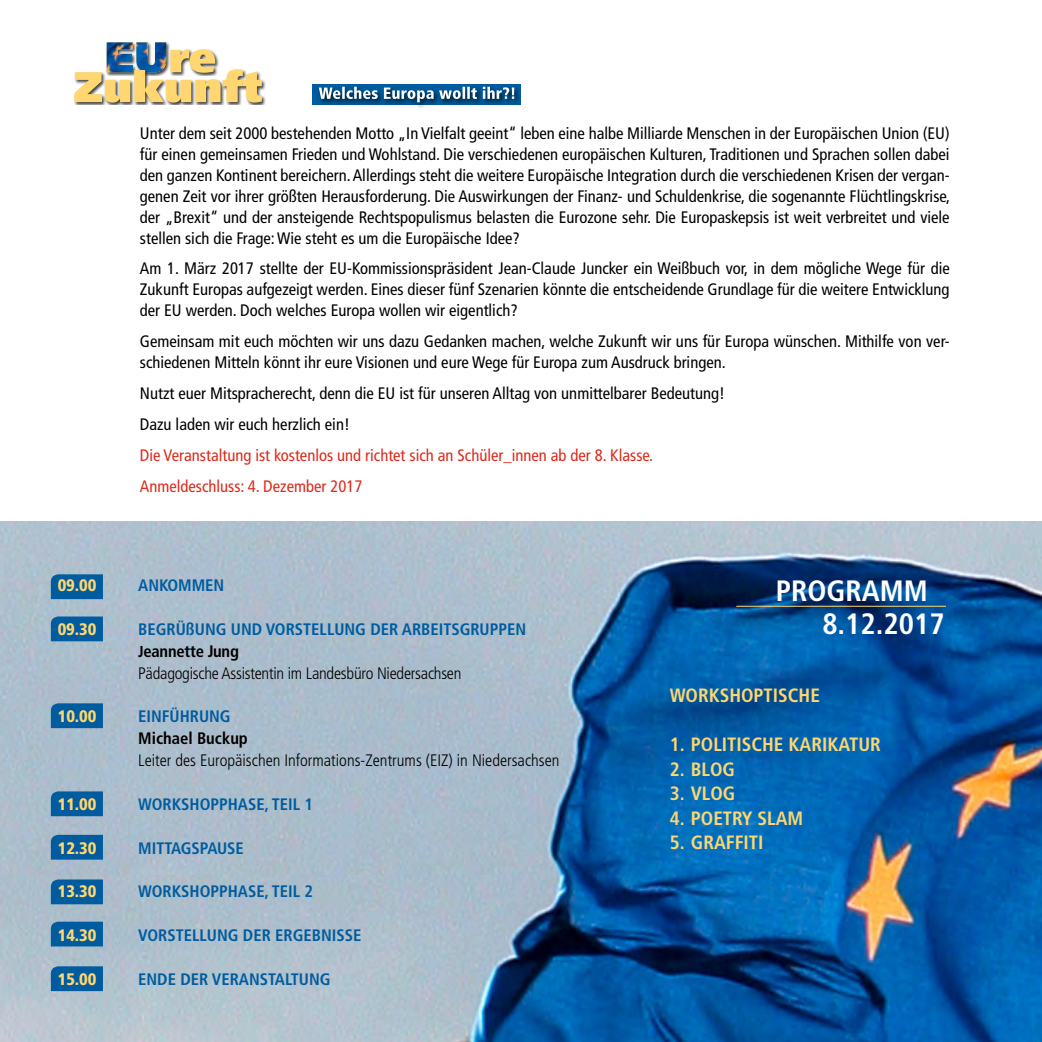
<style>
.page{position:relative;width:1042px;height:1042px;background:#fff}
.page>*{position:absolute;margin:0;border:0;box-sizing:border-box;transform-origin:0 0}
.t1{font:700 condensed 29.4px/33.4px "Frutiger";color:#fff}
.t2{font:700 condensed 19.25px "Frutiger";color:#ffd66f}
.t3{font:condensed 16.62px/21px "Frutiger";color:#000;text-align:justify}
.t4{font:300 condensed 16.62px/21.9px "Frutiger";color:#000}
.t5{font:700 condensed 16.62px "Frutiger";color:#005c9e}
.t6{font:900 condensed 16.62px "Frutiger";color:#ffd66f}
.s1{color:#dd2a1b}
.s2{font-weight:700;color:#005c9e}
.s3{font-weight:700;font-size:15.75px}
.s4{font-weight:700}
</style>
<div class="page">
<img style="left:0;top:521px;width:1042px;height:521px">
<svg style="left:51px;top:616px;width:52px;height:25px"></svg>
<svg style="left:51px;top:574px;width:52px;height:25px"></svg>
<svg style="left:51px;top:703px;width:52px;height:25px"></svg>
<svg style="left:51px;top:791px;width:52px;height:25px"></svg>
<svg style="left:51px;top:835px;width:52px;height:24px"></svg>
<svg style="left:51px;top:879px;width:52px;height:25px"></svg>
<svg style="left:51px;top:966px;width:52px;height:25px"></svg>
<svg style="left:51px;top:921px;width:52px;height:25px"></svg>
<hr style="left:736px;top:606px;width:210px;height:1px;background:#ffd66f">
<div style="left:317px;top:84px;width:204px;height:26px;background:#000;opacity:.75"></div>
<svg style="left:319px;top:87px;width:195px;height:15px"></svg>
<div style="left:66px;top:68px;width:200px;height:36px;background:#000;opacity:.75"></div>
<svg style="left:66px;top:42px;width:196px;height:61px"></svg>
<p class="t3" style="left:140px;top:122px;width:812px">Unter dem seit 2000 bestehenden Motto „In Vielfalt geeint“ leben eine halbe Milliarde Menschen in der Europäischen Union (EU) für einen gemeinsamen Frieden und Wohlstand. Die verschiedenen europäischen Kulturen, Traditionen und Sprachen sollen dabei den ganzen Kontinent bereichern. Allerdings steht die weitere Europäische Integration durch die verschiedenen Krisen der vergan&shy;genen Zeit vor ihrer größten Herausforderung. Die Auswirkungen der Finanz- und Schuldenkrise, die sogenannte Flüchtlingskrise, der „Brexit“ und der ansteigende Rechtspopulismus belasten die Eurozone sehr. Die Europaskepsis ist weit verbreitet und viele stellen sich die Frage: Wie steht es um die Europäische Idee?</p>
<p class="t3" style="left:140px;top:258px;width:811px">Am 1. März 2017 stellte der EU-Kommissionspräsident Jean-Claude Juncker ein Weißbuch vor, in dem mögliche Wege für die Zukunft Europas aufgezeigt werden. Eines dieser fünf Szenarien könnte die entscheidende Grundlage für die weitere Entwicklung der EU werden. Doch welches Europa wollen wir eigentlich?</p>
<p class="t3" style="left:140px;top:331px;width:811px">Gemeinsam mit euch möchten wir uns dazu Gedanken machen, welche Zukunft wir uns für Europa wünschen. Mithilfe von ver&shy;schiedenen Mitteln könnt ihr eure Visionen und eure Wege für Europa zum Ausdruck bringen.</p>
<p class="t3" style="left:140px;top:378px;width:587px;line-height:31px;text-align:left">Nutzt euer Mitspracherecht, denn die EU ist für unseren Alltag von unmittelbarer Bedeutung!<br>Dazu laden wir euch herzlich ein!<br><span class="s1">Die Veranstaltung ist kostenlos und richtet sich an Schüler_innen ab der 8. Klasse.<br>Anmeldeschluss: 4. Dezember 2017</span></p>
<p class="t6" style="left:58px;top:575px;width:40px">09.00</p>
<p class="t5" style="left:138px;top:575px;width:88px">ANKOMMEN</p>
<p class="t6" style="left:58px;top:619px;width:40px">09.30</p>
<p class="t4" style="left:138px;top:618px;width:389px"><span class="s2">BEGRÜßUNG UND VORSTELLUNG DER ARBEITSGRUPPEN<br></span><span class="s3">J</span><span class="s4">eannette Jung<br></span>Pädagogische Assistentin im Landesbüro Niedersachsen</p>
<p class="t6" style="left:58px;top:706px;width:40px">10.00</p>
<p class="t4" style="left:138px;top:706px;width:423px"><span class="s2">EINFÜHRUNG<br></span><span class="s4">Michael Buckup<br></span>Leiter des Europäischen Informations-Zentrums (EIZ) in Niedersachsen</p>
<p class="t6" style="left:58px;top:794px;width:40px">11.00</p>
<p class="t5" style="left:138px;top:794px;width:176px">WORKSHOPPHASE, TEIL 1</p>
<p class="t6" style="left:58px;top:838px;width:40px">12.30</p>
<p class="t5" style="left:138px;top:838px;width:107px">MITTAGSPAUSE</p>
<p class="t6" style="left:58px;top:881px;width:40px">13.30</p>
<p class="t5" style="left:138px;top:882px;width:176px">WORKSHOPPHASE, TEIL 2</p>
<p class="t6" style="left:58px;top:925px;width:40px">14.30</p>
<p class="t5" style="left:138px;top:925px;width:225px">VORSTELLUNG DER ERGEBNISSE</p>
<p class="t6" style="left:58px;top:969px;width:40px">15.00</p>
<p class="t5" style="left:138px;top:969px;width:194px">ENDE DER VERANSTALTUNG</p>
<p class="t1" style="left:822px;top:574px;width:124px;text-indent:-47px">PROGRAMM<br>8.12.2017</p>
<p class="t2" style="left:670px;top:684px;width:152px">WORKSHOPTISCHE</p>
<p class="t2" style="left:670px;top:733px;width:213px">1. POLITISCHE KARIKATUR</p>
<p class="t2" style="left:670px;top:757px;width:67px">2. BLOG</p>
<p class="t2" style="left:670px;top:782px;width:67px">3. VLOG</p>
<p class="t2" style="left:670px;top:806px;width:135px">4. POETRY SLAM</p>
<p class="t2" style="left:670px;top:831px;width:95px">5. GRAFFITI</p>
</div>
